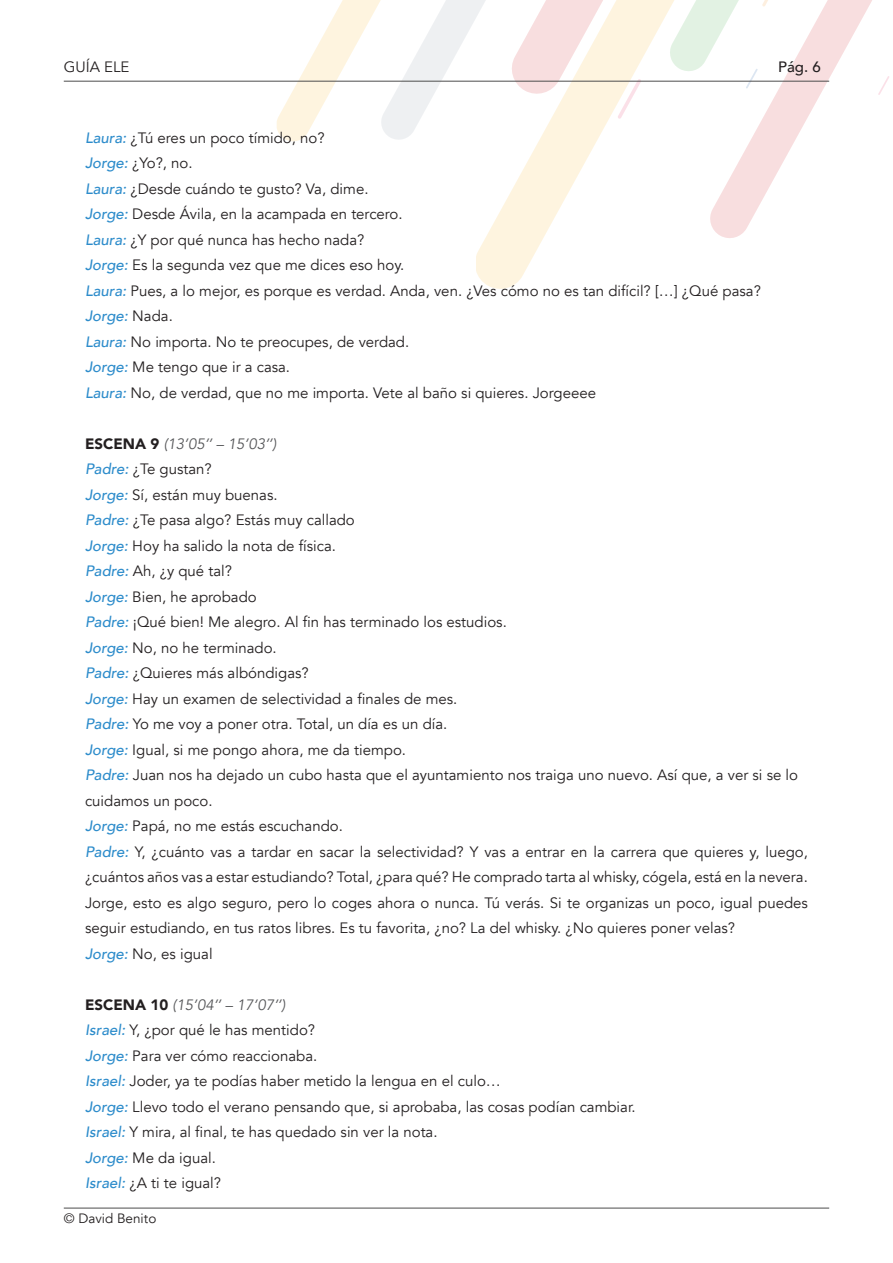
<style>
.page{position:relative;width:893px;height:1263px;background:#fff}
.page>*{position:absolute;margin:0;border:0;box-sizing:border-box;transform-origin:0 0}
.t1{font:15px/25.5px "Avenir";color:#231f20}
.t2{font:italic 15px "Avenir";color:#57585a}
.t3{font:italic 500 15px "Avenir";color:#2d8ccb}
.t4{font:500 15px "Avenir";color:#231f20}
.t5{font:13.5px "Avenir";color:#231f20}
.s1{font-weight:500;font-style:italic;color:#2d8ccb}
.s2{font-weight:400;font-style:normal;color:#231f20}
.s3{font-weight:900;font-style:normal;color:#231f20}
</style>
<div class="page">
<svg style="left:840px;top:0;width:32px;height:58px;fill:#f8e1e2"></svg>
<svg style="left:277px;top:0;width:102px;height:142px"></svg>
<svg style="left:476px;top:96px;width:331px;height:192px"></svg>
<svg style="left:641px;top:0;width:199px;height:96px"></svg>
<svg style="left:878px;top:76px;width:11px;height:19px"></svg>
<svg style="left:379px;top:0;width:262px;height:142px"></svg>
<hr style="left:64px;top:1208px;width:765px;height:1px;background:#4d4d4d">
<hr style="left:64px;top:81px;width:765px;height:1px;background:#4d4d4d">
<p class="t1" style="left:64px;top:55px;width:67px">GUÍA ELE</p>
<p class="t4" style="left:778px;top:54px;width:44px">Pág. 6</p>
<p class="t1" style="left:85px;top:125px;width:241px"><span class="s1">Laura:</span> ¿Tú eres un poco tímido, no?</p>
<p class="t1" style="left:85px;top:150px;width:109px"><span class="s1">Jorge:</span> ¿Yo?, no.</p>
<p class="t1" style="left:85px;top:176px;width:285px"><span class="s1">Laura:</span> ¿Desde cuándo te gusto? Va, dime.</p>
<p class="t1" style="left:85px;top:201px;width:319px"><span class="s1">Jorge:</span> Desde Ávila, en la acampada en tercero.</p>
<p class="t1" style="left:85px;top:227px;width:281px"><span class="s1">Laura:</span> ¿Y por qué nunca has hecho nada?</p>
<p class="t1" style="left:85px;top:252px;width:321px"><span class="s1">Jorge:</span> Es la segunda vez que me dices eso hoy.</p>
<p class="t1" style="left:85px;top:278px;width:677px"><span class="s1">Laura:</span> Pues, a lo mejor, es porque es verdad. Anda, ven. ¿Ves cómo no es tan difícil? […] ¿Qué pasa?</p>
<p class="t3" style="left:85px;top:307px;width:89px">Jorge: <span class="s2">Nada.</span></p>
<p class="t1" style="left:85px;top:329px;width:326px"><span class="s1">Laura:</span> No importa. No te preocupes, de verdad.</p>
<p class="t1" style="left:85px;top:354px;width:207px"><span class="s1">Jorge:</span> Me tengo que ir a casa.</p>
<p class="t1" style="left:85px;top:380px;width:512px"><span class="s1">Laura:</span> No, de verdad, que no me importa. Vete al baño si quieres. Jorgeeee</p>
<p class="t2" style="left:85px;top:434px;width:193px"><span class="s3">ESCENA 9</span> (13’05’’ – 15’03’’)</p>
<p class="t1" style="left:85px;top:456px;width:128px"><span class="s1">Padre:</span> ¿Te gustan?</p>
<p class="t1" style="left:85px;top:482px;width:194px"><span class="s1">Jorge:</span> Sí, están muy buenas.</p>
<p class="t1" style="left:85px;top:507px;width:271px"><span class="s1">Padre:</span> ¿Te pasa algo? Estás muy callado</p>
<p class="t1" style="left:85px;top:533px;width:252px"><span class="s1">Jorge:</span> Hoy ha salido la nota de física.</p>
<p class="t1" style="left:85px;top:558px;width:149px"><span class="s1">Padre:</span> Ah, ¿y qué tal?</p>
<p class="t1" style="left:85px;top:584px;width:173px"><span class="s1">Jorge:</span> Bien, he aprobado</p>
<p class="t1" style="left:85px;top:609px;width:423px"><span class="s1">Padre:</span> ¡Qué bien! Me alegro. Al fin has terminado los estudios.</p>
<p class="t1" style="left:85px;top:635px;width:193px"><span class="s1">Jorge:</span> No, no he terminado.</p>
<p class="t1" style="left:85px;top:660px;width:225px"><span class="s1">Padre:</span> ¿Quieres más albóndigas?</p>
<p class="t1" style="left:85px;top:686px;width:374px"><span class="s1">Jorge:</span> Hay un examen de selectividad a finales de mes.</p>
<p class="t1" style="left:85px;top:711px;width:364px"><span class="s1">Padre:</span> Yo me voy a poner otra. Total, un día es un día.</p>
<p class="t1" style="left:85px;top:737px;width:322px"><span class="s1">Jorge:</span> Igual, si me pongo ahora, me da tiempo.</p>
<p class="t1" style="left:85px;top:762px;width:715px"><span class="s1">Padre:</span> Juan nos ha dejado un cubo hasta que el ayuntamiento nos traiga uno nuevo. Así que, a ver si se lo cuidamos un poco.</p>
<p class="t1" style="left:85px;top:813px;width:259px"><span class="s1">Jorge:</span> Papá, no me estás escuchando.</p>
<p class="t1" style="left:85px;top:839px;width:724px;text-align:justify"><span class="s1">Padre:</span> Y, ¿cuánto vas a tardar en sacar la selectividad? Y vas a entrar en la carrera que quieres y, luego, ¿cuántos años vas a estar estudiando? Total, ¿para qué? He comprado tarta al whisky, cógela, está en la nevera.<br>Jorge, esto es algo seguro, pero lo coges ahora o nunca. Tú verás. Si te organizas un poco, igual puedes seguir estudiando, en tus ratos libres. Es tu favorita, ¿no? La del whisky. ¿No quieres poner velas?</p>
<p class="t1" style="left:85px;top:941px;width:129px"><span class="s1">Jorge:</span> No, es igual</p>
<p class="t2" style="left:85px;top:995px;width:202px"><span class="s3">ESCENA 10</span> (15’04’’ – 17’07’’)</p>
<p class="t1" style="left:85px;top:1017px;width:232px"><span class="s1">Israel:</span> Y, ¿por qué le has mentido?</p>
<p class="t1" style="left:85px;top:1043px;width:234px"><span class="s1">Jorge:</span> Para ver cómo reaccionaba.</p>
<p class="t1" style="left:85px;top:1068px;width:417px"><span class="s1">Israel:</span> Joder, ya te podías haber metido la lengua en el culo…</p>
<p class="t1" style="left:85px;top:1094px;width:552px"><span class="s1">Jorge:</span> Llevo todo el verano pensando que, si aprobaba, las cosas podían cambiar.</p>
<p class="t1" style="left:85px;top:1119px;width:354px"><span class="s1">Israel:</span> Y mira, al final, te has quedado sin ver la nota.</p>
<p class="t1" style="left:85px;top:1145px;width:132px"><span class="s1">Jorge:</span> Me da igual.</p>
<p class="t1" style="left:85px;top:1170px;width:138px"><span class="s1">Israel:</span> ¿A ti te igual?</p>
<p class="t5" style="left:64px;top:1210px;width:94px">© David Benito</p>
</div>
